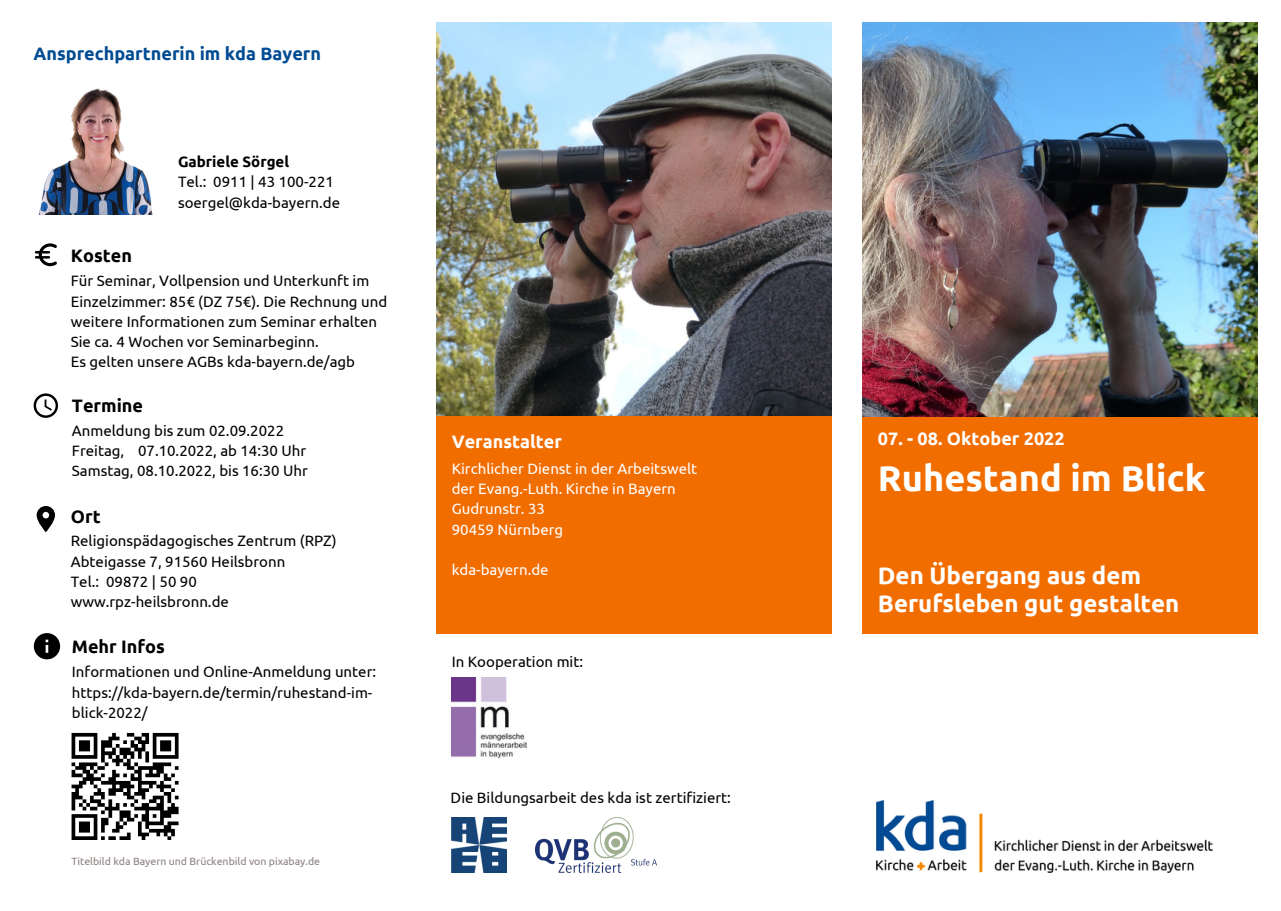
<style>
.page{position:relative;width:1281px;height:911px;background:#fff}
.page>*{position:absolute;margin:0;border:0;box-sizing:border-box;transform-origin:0 0}
.t1{font:700 36px "Ubuntu";color:#fff}
.t2{font:700 24px "Ubuntu";color:#fff}
.t3{font:700 18px "Ubuntu";color:#fff}
.t4{font:700 18px "Ubuntu";color:#004b93}
.t5{font:700 18px "Ubuntu";color:#000}
.t6{font:15px/20.2px "Ubuntu";color:#000}
.t7{font:15px "Ubuntu";color:#fff}
.t8{font:700 15px "Ubuntu";color:#000}
.t9{font:10.5px "Ubuntu";color:#8b807f}
</style>
<div class="page">
<img style="left:436px;top:23px;width:395px;height:393px">
<div style="left:862px;top:416px;width:395px;height:217px;background:#f26d00"></div>
<div style="left:436px;top:416px;width:395px;height:217px;background:#f26d00"></div>
<svg style="left:35px;top:243px;width:22px;height:23px"></svg>
<svg style="left:34px;top:393px;width:24px;height:24px"></svg>
<svg style="left:37px;top:506px;width:18px;height:26px"></svg>
<svg style="left:34px;top:633px;width:26px;height:26px"></svg>
<img style="left:862px;top:23px;width:395px;height:393px">
<img style="left:39px;top:88px;width:114px;height:126px">
<img style="left:451px;top:817px;width:56px;height:55px">
<img style="left:451px;top:677px;width:75px;height:80px">
<svg style="left:72px;top:732px;width:106px;height:107px"></svg>
<img style="left:876px;top:800px;width:336px;height:72px">
<img style="left:536px;top:817px;width:120px;height:55px">
<p class="t4" style="left:33px;top:44px;width:289px">Ansprechpartnerin im kda Bayern</p>
<p class="t5" style="left:71px;top:245px;width:63px">Kosten</p>
<p class="t8" style="left:178px;top:153px;width:113px">Gabriele Sörgel</p>
<p class="t6" style="left:178px;top:172px;width:157px">Tel.: 0911 | 43 100-221</p>
<p class="t6" style="left:178px;top:192px;width:163px">soergel@kda-bayern.de</p>
<p class="t6" style="left:71px;top:270px;width:318px">Für Seminar, Vollpension und Unterkunft im Einzelzimmer: 85€ (DZ 75€). Die Rechnung und weitere Informationen zum Seminar erhalten Sie ca. 4 Wochen vor Seminarbeginn.</p>
<p class="t6" style="left:71px;top:351px;width:286px">Es gelten unsere AGBs kda-bayern.de/agb</p>
<p class="t5" style="left:72px;top:395px;width:73px">Termine</p>
<p class="t6" style="left:72px;top:420px;width:214px">Anmeldung bis zum 02.09.2022</p>
<p class="t6" style="left:72px;top:440px;width:236px">Freitag, 07.10.2022, ab 14:30 Uhr</p>
<p class="t6" style="left:72px;top:460px;width:237px">Samstag, 08.10.2022, bis 16:30 Uhr</p>
<p class="t5" style="left:71px;top:505px;width:31px">Ort</p>
<p class="t6" style="left:71px;top:530px;width:267px">Religionspädagogisches Zentrum (RPZ)<br>Abteigasse 7, 91560 Heilsbronn</p>
<p class="t6" style="left:71px;top:571px;width:128px">Tel.: 09872 | 50 90</p>
<p class="t6" style="left:71px;top:591px;width:160px">www.rpz-heilsbronn.de</p>
<p class="t5" style="left:72px;top:636px;width:94px">Mehr Infos</p>
<p class="t6" style="left:72px;top:661px;width:306px">Informationen und Online-Anmeldung unter: https://kda-bayern.de/termin/ruhestand-im&shy;blick-2022/</p>
<p class="t9" style="left:72px;top:855px;width:250px">Titelbild kda Bayern und Brückenbild von pixabay.de</p>
<p class="t3" style="left:451px;top:431px;width:112px">Veranstalter</p>
<p class="t3" style="left:877px;top:428px;width:188px">07. - 08. Oktober 2022</p>
<p class="t7" style="left:451px;top:459px;width:247px">Kirchlicher Dienst in der Arbeitswelt</p>
<p class="t7" style="left:451px;top:480px;width:226px">der Evang.-Luth. Kirche in Bayern</p>
<p class="t7" style="left:451px;top:500px;width:95px">Gudrunstr. 33</p>
<p class="t7" style="left:451px;top:520px;width:113px">90459 Nürnberg</p>
<p class="t7" style="left:451px;top:561px;width:98px">kda-bayern.de</p>
<p class="t1" style="left:877px;top:457px;width:329px">Ruhestand im Blick</p>
<p class="t2" style="left:877px;top:561px;width:264px">Den Übergang aus dem</p>
<p class="t2" style="left:877px;top:589px;width:303px">Berufsleben gut gestalten</p>
<p class="t6" style="left:451px;top:650px;width:133px">In Kooperation mit:</p>
<p class="t6" style="left:450px;top:787px;width:282px">Die Bildungsarbeit des kda ist zertifiziert:</p>
</div>
